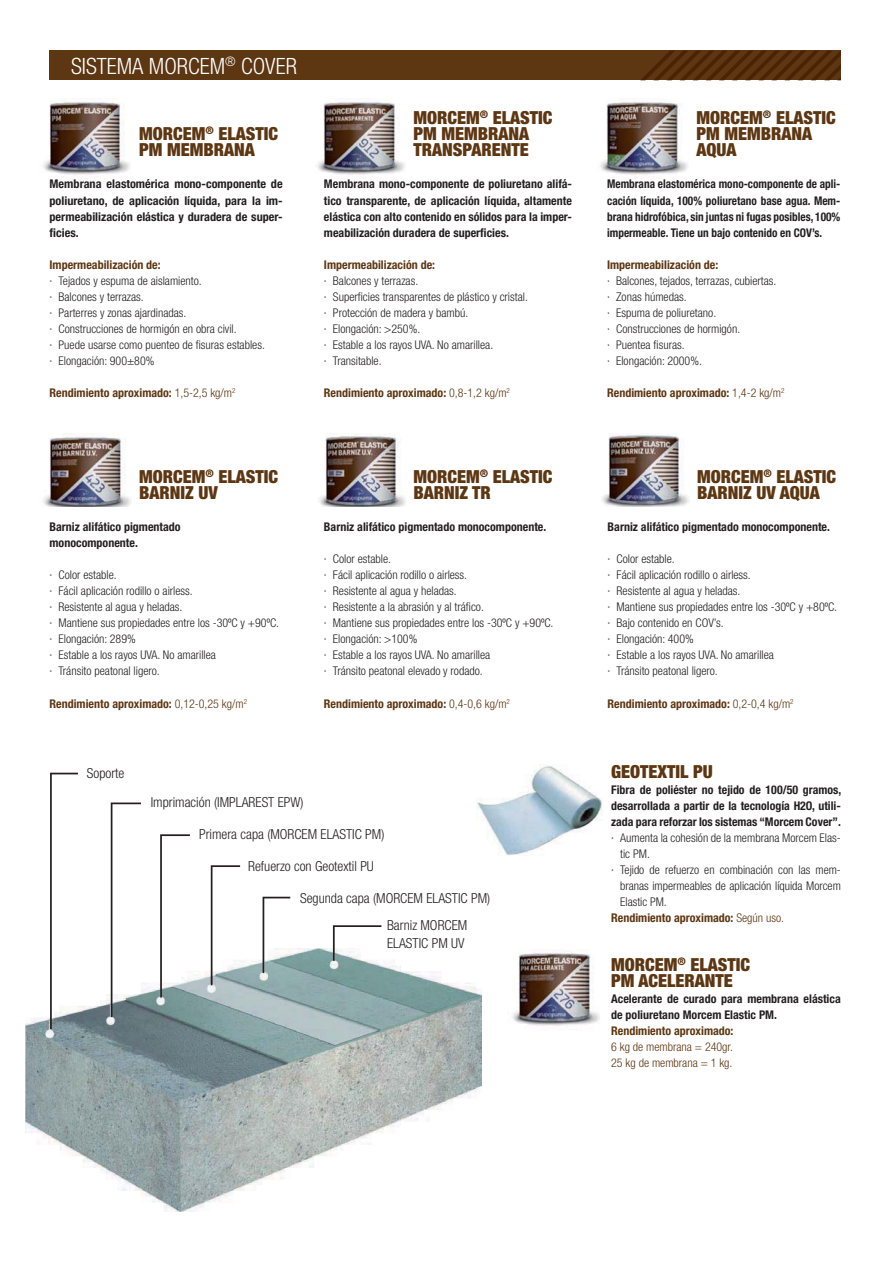
<style>
.page{position:relative;width:893px;height:1263px;background:#fff}
.page>*{position:absolute;margin:0;border:0;box-sizing:border-box;transform-origin:0 0}
.t1{font:300 condensed 22.5px "Helvetica Neue LT Std";color:#fff}
.t2{font:900 condensed 18px/16px "Helvetica Neue LT Std";color:#5d3612}
.t3{font:300 condensed 13.8px/18.5px "Helvetica Neue LT Std";color:#231f20}
.t4{font:300 condensed 12px/16px "Helvetica Neue LT Std";color:#231f20}
.t5{font:700 condensed 12px/16px "Helvetica Neue LT Std";color:#231f20;text-align:justify}
.t6{font:700 condensed 12px "Helvetica Neue LT Std";color:#5d3612}
.t7{font:700 condensed 12px/16px "Helvetica Neue LT Std";color:#231f20;text-align:justify;scale:.94 1}
.t8{font:300 condensed 12px/16px "Helvetica Neue LT Std";color:#5d3612}
.t9{font:700 condensed 12px "Helvetica Neue LT Std";color:#1c181c}
.t10{font:700 condensed 12px "Helvetica Neue LT Std";color:#1c181c;scale:.94 1}
.s1{font-weight:300}
</style>
<div class="page">
<div style="left:50px;top:51px;width:791px;height:29px;background:#5d3612"></div>
<svg style="left:641px;top:51px;width:200px;height:29px"></svg>
<img style="left:477px;top:764px;width:125px;height:92px">
<img style="left:512px;top:949px;width:88px;height:77px">
<img style="left:43px;top:433px;width:88px;height:74px">
<img style="left:319px;top:433px;width:87px;height:74px">
<img style="left:602px;top:433px;width:87px;height:74px">
<img style="left:43px;top:98px;width:87px;height:77px">
<img style="left:317px;top:99px;width:88px;height:76px">
<img style="left:600px;top:99px;width:88px;height:76px">
<img style="left:26px;top:949px;width:455px;height:262px">
<svg style="left:50px;top:773px;width:28px;height:256px"></svg>
<svg style="left:111px;top:803px;width:30px;height:214px"></svg>
<svg style="left:160px;top:834px;width:30px;height:164px"></svg>
<svg style="left:211px;top:865px;width:29px;height:120px"></svg>
<svg style="left:263px;top:897px;width:27px;height:76px"></svg>
<svg style="left:333px;top:925px;width:48px;height:36px"></svg>
<h1 class="t1" style="left:71px;top:58px;width:227px">SISTEMA MORCEM<sup>®</sup> COVER</h1>
<h2 class="t2" style="left:139px;top:126px;width:141px">MORCEM<sup>®</sup> ELASTIC<br>PM MEMBRANA</h2>
<h2 class="t2" style="left:413px;top:110px;width:141px">MORCEM<sup>®</sup> ELASTIC<br>PM MEMBRANA<br>TRANSPARENTE</h2>
<h2 class="t2" style="left:696px;top:110px;width:141px">MORCEM<sup>®</sup> ELASTIC<br>PM MEMBRANA<br>AQUA</h2>
<p class="t5" style="left:50px;top:177px;width:235px;text-indent:9px">em rana e astomérica mono-componente de poliuretano, de aplicación líquida, para la im&shy;permeabilización elástica y duradera de super&shy;ficies.</p>
<p class="t6" style="left:50px;top:260px;width:113px">Impermeabilización de:</p>
<p class="t4" style="left:50px;top:274px;width:217px">· Tejados y espuma de aislamiento.<br>· Balcones y terrazas.<br>· Parterres y zonas ajardinadas.<br>· Construcciones de hormigón en obra civil.<br>· Puede usarse como puenteo de fisuras estables. · Elongación: 900±80%</p>
<p class="t6" style="left:50px;top:389px;width:187px">Rendimiento aproximado: <span class="s1">1,5-2,5 kg/m</span><sup>2</sup></p>
<p class="t9" style="left:50px;top:180px;width:32px">M b</p>
<p class="t9" style="left:112px;top:180px;width:4px">l</p>
<p class="t5" style="left:324px;top:177px;width:249px;text-indent:9px">em rana mono-componente de poliuretano alifá&shy;tico transparente, de aplicación líquida, altamente elástica con alto contenido en sólidos para la imper&shy;meabilización duradera de superficies.</p>
<p class="t6" style="left:324px;top:260px;width:113px">Impermeabilización de:</p>
<p class="t4" style="left:324px;top:274px;width:205px">· Balcones y terrazas.<br>· Superficies transparentes de plástico y cristal. · Protección de madera y bambú.<br>· Elongación: &gt;250%.<br>· Estable a los rayos UVA. No amarillea.<br>· Transitable.</p>
<p class="t6" style="left:324px;top:389px;width:187px">Rendimiento aproximado: <span class="s1">0,8-1,2 kg/m</span><sup>2</sup></p>
<p class="t9" style="left:324px;top:180px;width:31px">M b</p>
<p class="t7" style="left:607px;top:177px;width:250px;text-indent:8px">em rana e astomérica mono-componente de apli&shy;cación líquida, 100% poliuretano base agua. Mem&shy;brana hidrofóbica, sin juntas ni fugas posibles, 100% impermeable. Tiene un bajo contenido en COV’s.</p>
<p class="t6" style="left:607px;top:260px;width:113px">Impermeabilización de:</p>
<p class="t4" style="left:607px;top:274px;width:171px">· Balcones, tejados, terrazas, cubiertas. · Zonas húmedas.<br>· Espuma de poliuretano.<br>· Construcciones de hormigón.<br>· Puentea fisuras.<br>· Elongación: 2000%.</p>
<p class="t6" style="left:607px;top:389px;width:179px">Rendimiento aproximado: <span class="s1">1,4-2 kg/m</span><sup>2</sup></p>
<p class="t10" style="left:607px;top:180px;width:31px">M b</p>
<p class="t10" style="left:663px;top:180px;width:4px">l</p>
<h2 class="t2" style="left:139px;top:468px;width:141px">MORCEM<sup>®</sup> ELASTIC<br>BARNIZ UV</h2>
<p class="t5" style="left:50px;top:520px;width:133px">Barniz alifático pigmentado monocomponente.</p>
<p class="t4" style="left:50px;top:568px;width:231px">· Color estable.<br>· Fácil aplicación rodillo o airless.<br>· Resistente al agua y heladas.<br>· Mantiene sus propiedades entre los -30ºC y +90ºC. · Elongación: 289%<br>· Estable a los rayos UVA. No amarillea<br>· Tránsito peatonal ligero.</p>
<p class="t6" style="left:50px;top:699px;width:199px">Rendimiento aproximado: <span class="s1">0,12-0,25 kg/m</span><sup>2</sup></p>
<h2 class="t2" style="left:413px;top:468px;width:141px">MORCEM<sup>®</sup> ELASTIC<br>BARNIZ TR</h2>
<p class="t5" style="left:324px;top:520px;width:224px">Barniz alifático pigmentado monocomponente.</p>
<p class="t4" style="left:324px;top:552px;width:231px">· Color estable.<br>· Fácil aplicación rodillo o airless.<br>· Resistente al agua y heladas.<br>· Resistente a la abrasión y al tráfico.<br>· Mantiene sus propiedades entre los -30ºC y +90ºC. · Elongación: &gt;100%<br>· Estable a los rayos UVA. No amarillea<br>· Tránsito peatonal elevado y rodado.</p>
<p class="t6" style="left:324px;top:699px;width:187px">Rendimiento aproximado: <span class="s1">0,4-0,6 kg/m</span><sup>2</sup></p>
<p class="t3" style="left:87px;top:765px;width:39px">Soporte</p>
<p class="t3" style="left:151px;top:794px;width:154px">Imprimación (IMPLAREST EPW)</p>
<p class="t3" style="left:199px;top:826px;width:187px">Primera capa (MORCEM ELASTIC PM)</p>
<p class="t3" style="left:248px;top:858px;width:127px">Refuerzo con Geotextil PU</p>
<p class="t3" style="left:300px;top:891px;width:192px">Segunda capa (MORCEM ELASTIC PM)</p>
<p class="t3" style="left:387px;top:917px;width:82px">Barniz MORCEM<br>ELASTIC PM UV</p>
<h2 class="t2" style="left:697px;top:469px;width:141px">MORCEM<sup>®</sup> ELASTIC<br>BARNIZ UV AQUA</h2>
<p class="t5" style="left:607px;top:520px;width:224px">Barniz alifático pigmentado monocomponente.</p>
<p class="t4" style="left:607px;top:552px;width:231px">· Color estable.<br>· Fácil aplicación rodillo o airless.<br>· Resistente al agua y heladas.<br>· Mantiene sus propiedades entre los -30ºC y +80ºC. · Bajo contenido en COV’s.<br>· Elongación: 400%<br>· Estable a los rayos UVA. No amarillea<br>· Tránsito peatonal ligero.</p>
<p class="t6" style="left:607px;top:699px;width:187px">Rendimiento aproximado: <span class="s1">0,2-0,4 kg/m</span><sup>2</sup></p>
<h2 class="t2" style="left:611px;top:764px;width:103px">GEOTEXTIL PU</h2>
<p class="t5" style="left:611px;top:783px;width:232px">Fibra de poliéster no tejido de 100/50 gramos, desarrollada a partir de la tecnología H2O, utili&shy;zada para reforzar los sistemas “Morcem Cover”.</p>
<p class="t4" style="left:611px;top:831px;width:231px">· Aumenta la cohesión de la membrana Morcem Elas-</p>
<p class="t4" style="left:620px;top:847px;width:31px">tic PM.</p>
<p class="t4" style="left:611px;top:863px;width:231px">· Tejido de refuerzo en combinación con las mem-</p>
<p class="t4" style="left:620px;top:879px;width:222px">branas impermeables de aplicación líquida Morcem</p>
<p class="t4" style="left:620px;top:895px;width:48px">Elastic PM.</p>
<p class="t6" style="left:611px;top:914px;width:174px">Rendimiento aproximado: <span class="s1">Según uso.</span></p>
<h2 class="t2" style="left:611px;top:956px;width:141px">MORCEM<sup>®</sup> ELASTIC<br>PM ACELERANTE</h2>
<p class="t5" style="left:611px;top:991px;width:231px">Acelerante de curado para membrana elástica de poliuretano Morcem Elastic PM.</p>
<p class="t6" style="left:611px;top:1026px;width:124px">Rendimiento aproximado:</p>
<p class="t8" style="left:611px;top:1040px;width:123px">6 kg de membrana = 240gr.<br>25 kg de membrana = 1 kg.</p>
</div>
